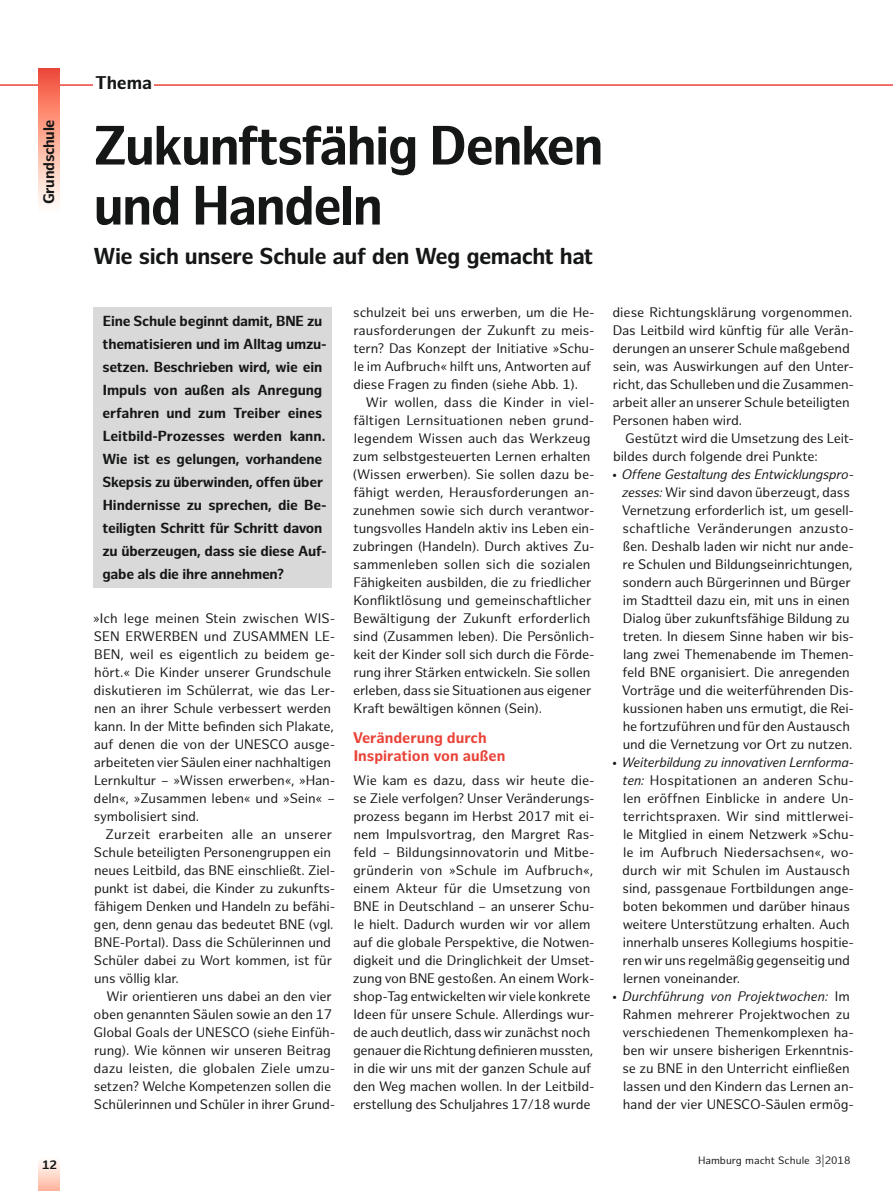
<style>
.page{position:relative;width:893px;height:1191px;background:#fff}
.page>*{position:absolute;margin:0;border:0;box-sizing:border-box;transform-origin:0 0}
.t1{font:700 54px/60px "Hamburg Sans";letter-spacing:-.03em;color:#151616}
.t2{font:700 22.5px "Hamburg Sans";letter-spacing:-.02em;color:#151616}
.t3{font:700 18px "Hamburg Sans";color:#151616}
.t4{font:700 15px/18px "Hamburg Sans";color:#e94338}
.t5{font:700 15px "Hamburg Sans";letter-spacing:-.02em;color:#151616}
.t6{font:700 14.25px/23px "Hamburg Sans";letter-spacing:-.015em;color:#151616}
.t7{font:13.5px/18px "Hamburg Sans";letter-spacing:-.01em;color:#151616}
.t8{font:700 12px "Hamburg Sans";color:#151616}
.t9{font:10.5px "Hamburg Sans";color:#151616}
.s1{font-style:italic}
</style>
<div class="page">
<div style="left:38px;top:1157px;width:22px;height:34px;background:linear-gradient(to bottom,#fff,#ffb79f)"></div>
<hr style="left:0;top:84px;width:893px;height:2px;background:#e94338">
<div style="left:38px;top:68px;width:22px;height:145px;background:linear-gradient(to bottom,#f54e34,#fff)"></div>
<div style="left:94px;top:77px;width:60px;height:25px;background:#fff"></div>
<div style="left:94px;top:307px;width:238px;height:280px;background:#d9d9da"></div>
<h3 class="t3" style="left:95px;top:73px;width:59px">Thema</h3>
<p class="t5" style="left:40px;top:204px;width:86px;rotate:-90deg">Grundschule</p>
<h1 class="t1" style="left:94px;top:117px;width:511px">Zukunftsfähig Denken und Handeln</h1>
<h2 class="t2" style="left:94px;top:243px;width:501px">Wie sich unsere Schule auf den Weg gemacht hat</h2>
<p class="t6" style="left:102px;top:310px;width:226px">Eine Schule beginnt damit, BNE zu thematisieren und im Alltag umzu&shy;setzen. Beschrieben wird, wie ein<br>Impuls von außen als Anregung erfahren und zum Treiber eines<br>Leitbild-Prozesses werden kann.<br>Wie ist es gelungen, vorhandene<br>Skepsis zu überwinden, offen über<br>Hindernisse zu sprechen, die Be&shy;teiligten Schritt für Schritt davon zu überzeugen, dass sie diese Auf&shy;gabe als die ihre annehmen?</p>
<p class="t7" style="left:93px;top:610px;width:244px">»Ich lege meinen Stein zwischen WIS-SEN ERWERBEN und ZUSAMMEN LE-BEN, weil es eigentlich zu beidem ge&shy;hört.« Die Kinder unserer Grundschule diskutieren im Schülerrat, wie das Ler&shy;nen an ihrer Schule verbessert werden kann. In der Mitte befinden sich Plakate, auf denen die von der UNESCO ausge&shy;arbeiteten vier Säulen einer nachhaltigen Lernkultur – »Wissen erwerben«, »Han&shy;deln«, »Zusammen leben« und »Sein« – symbolisiert sind.</p>
<p class="t7" style="left:94px;top:826px;width:243px;text-indent:12px">Zurzeit erarbeiten alle an unserer Schule beteiligten Personengruppen ein neues Leitbild, das BNE einschließt. Ziel&shy;punkt ist dabei, die Kinder zu zukunfts&shy;fähigem Denken und Handeln zu befähi&shy;gen, denn genau das bedeutet BNE (vgl.<br>BNE-Portal). Dass die Schülerinnen und Schüler dabei zu Wort kommen, ist für uns völlig klar.</p>
<p class="t7" style="left:94px;top:988px;width:243px;text-indent:13px">Wir orientieren uns dabei an den vier oben genannten Säulen sowie an den 17<br>Global Goals der UNESCO (siehe Einfüh&shy;rung). Wie können wir unseren Beitrag dazu leisten, die globalen Ziele umzu&shy;setzen? Welche Kompetenzen sollen die Schülerinnen und Schüler in ihrer Grund-</p>
<p class="t7" style="left:353px;top:304px;width:243px">schulzeit bei uns erwerben, um die He&shy;rausforderungen der Zukunft zu meis&shy;tern? Das Konzept der Initiative »Schu&shy;le im Aufbruch« hilft uns, Antworten auf diese Fragen zu finden (siehe Abb. 1).</p>
<p class="t7" style="left:353px;top:394px;width:243px;text-indent:13px">Wir wollen, dass die Kinder in viel&shy;fältigen Lernsituationen neben grund&shy;legendem Wissen auch das Werkzeug zum selbstgesteuerten Lernen erhalten (Wissen erwerben). Sie sollen dazu be&shy;fähigt werden, Herausforderungen an&shy;zunehmen sowie sich durch verantwor&shy;tungsvolles Handeln aktiv ins Leben ein&shy;zubringen (Handeln). Durch aktives Zu&shy;sammenleben sollen sich die sozialen Fähigkeiten ausbilden, die zu friedlicher Konfliktlösung und gemeinschaftlicher Bewältigung der Zukunft erforderlich sind (Zusammen leben). Die Persönlich&shy;keit der Kinder soll sich durch die Förde&shy;rung ihrer Stärken entwickeln. Sie sollen erleben, dass sie Situationen aus eigener Kraft bewältigen können (Sein).</p>
<p class="t4" style="left:353px;top:729px;width:154px">Veränderung durch<br>Inspiration von außen</p>
<p class="t7" style="left:353px;top:772px;width:243px">Wie kam es dazu, dass wir heute die&shy;se Ziele verfolgen? Unser Veränderungs&shy;prozess begann im Herbst 2017 mit ei&shy;nem Impulsvortrag, den Margret Ras&shy;feld – Bildungsinnovatorin und Mitbe&shy;gründerin von »Schule im Aufbruch«, einem Akteur für die Umsetzung von BNE in Deutschland – an unserer Schu&shy;le hielt. Dadurch wurden wir vor allem auf die globale Perspektive, die Notwen&shy;digkeit und die Dringlichkeit der Umset&shy;zung von BNE gestoßen. An einem Work&shy;shop-Tag entwickelten wir viele konkrete Ideen für unsere Schule. Allerdings wur&shy;de auch deutlich, dass wir zunächst noch genauer die Richtung definieren mussten, in die wir uns mit der ganzen Schule auf den Weg machen wollen. In der Leitbild&shy;erstellung des Schuljahres 17/18 wurde</p>
<p class="t7" style="left:612px;top:304px;width:243px">diese Richtungsklärung vorgenommen.<br>Das Leitbild wird künftig für alle Verän&shy;derungen an unserer Schule maßgebend sein, was Auswirkungen auf den Unter&shy;richt, das Schulleben und die Zusammen&shy;arbeit aller an unserer Schule beteiligten Personen haben wird.</p>
<p class="t7" style="left:613px;top:430px;width:243px;text-indent:12px">Gestützt wird die Umsetzung des Leit&shy;bildes durch folgende drei Punkte:</p>
<p class="t7" style="left:622px;top:466px;width:234px;text-indent:-10px">• <span class="s1">Offene Gestaltung des Entwicklungspro&shy;zesses:</span> Wir sind davon überzeugt, dass Vernetzung erforderlich ist, um gesell&shy;schaftliche Veränderungen anzusto&shy;ßen. Deshalb laden wir nicht nur ande&shy;re Schulen und Bildungseinrichtungen, sondern auch Bürgerinnen und Bürger im Stadtteil dazu ein, mit uns in einen Dialog über zukunftsfähige Bildung zu treten. In diesem Sinne haben wir bis&shy;lang zwei Themenabende im Themen&shy;feld BNE organisiert. Die anregenden Vorträge und die weiterführenden Dis&shy;kussionen haben uns ermutigt, die Rei&shy;he fortzuführen und für den Austausch und die Vernetzung vor Ort zu nutzen.</p>
<p class="t7" style="left:622px;top:754px;width:233px;text-indent:-10px">• <span class="s1">Weiterbildung zu innovativen Lernforma&shy;ten:</span> Hospitationen an anderen Schu&shy;len eröffnen Einblicke in andere Un&shy;terrichtspraxen. Wir sind mittlerwei&shy;le Mitglied in einem Netzwerk »Schu&shy;le im Aufbruch Niedersachsen«, wo&shy;durch wir mit Schulen im Austausch sind, passgenaue Fortbildungen ange&shy;boten bekommen und darüber hinaus weitere Unterstützung erhalten. Auch innerhalb unseres Kollegiums hospitie&shy;ren wir uns regelmäßig gegenseitig und lernen voneinander.</p>
<p class="t7" style="left:622px;top:988px;width:233px;text-indent:-11px">• <span class="s1">Durchführung von Projektwochen:</span> Im Rahmen mehrerer Projektwochen zu verschiedenen Themenkomplexen ha&shy;ben wir unsere bisherigen Erkenntnis&shy;se zu BNE in den Unterricht einfließen lassen und den Kindern das Lernen an&shy;hand der vier UNESCO-Säulen ermög-</p>
<p class="t8" style="left:42px;top:1158px;width:17px">12</p>
<p class="t9" style="left:698px;top:1154px;width:154px">Hamburg macht Schule 3|2018</p>
</div>
